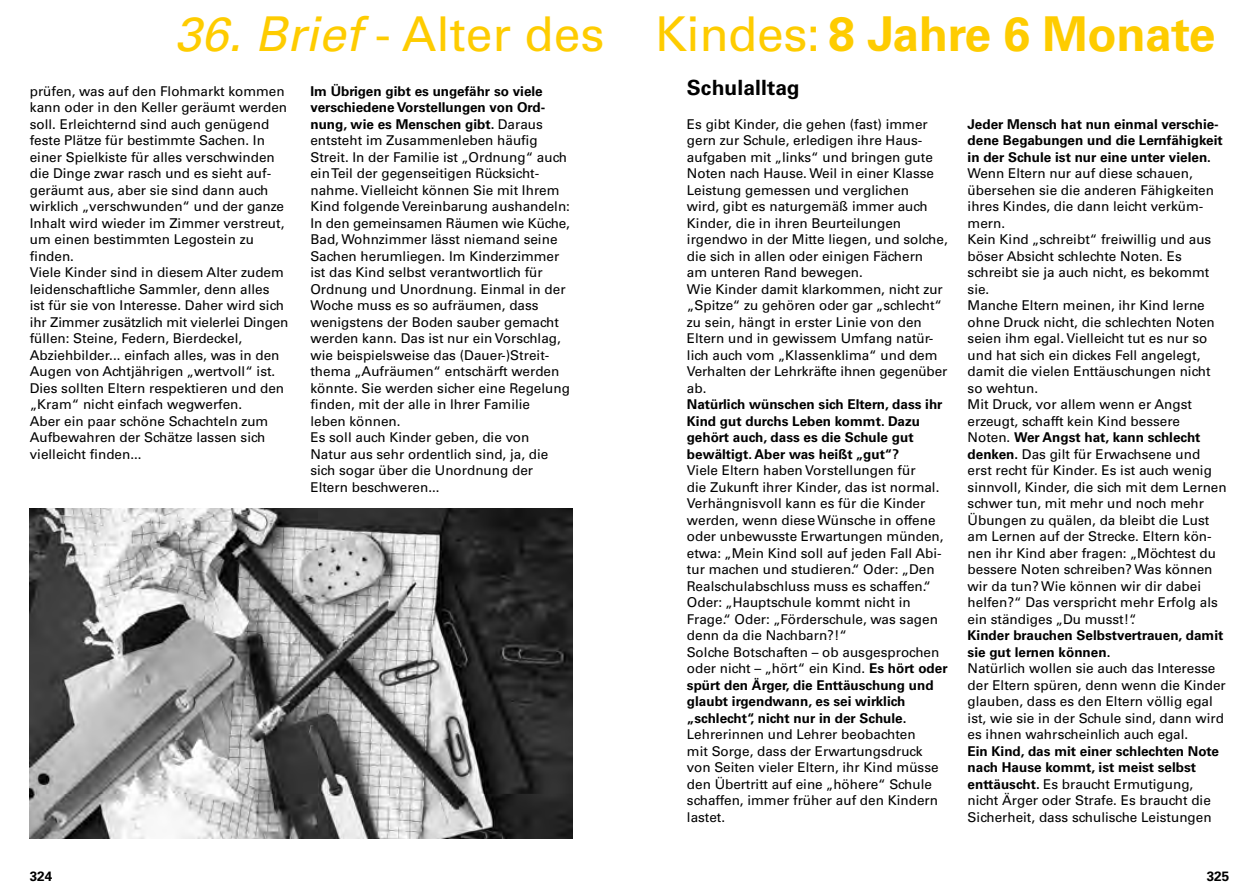
<style>
.page{position:relative;width:1259px;height:893px;background:#fff}
.page>*{position:absolute;margin:0;border:0;box-sizing:border-box;transform-origin:0 0}
.t1{font:48px "Univers";color:#fecc00}
.t2{font:700 21px "Univers";letter-spacing:.005em;color:#000}
.t3{font:13.5px/16.5px "Univers";color:#000}
.t4{font:700 13.5px "Univers";color:#000}
.s1{font-style:italic}
.s2{font-weight:700}
</style>
<div class="page">
<img style="left:30px;top:508px;width:542px;height:330px">
<h1 class="t1" style="left:175px;top:5px;width:1042px"><span class="s1">36. Brief</span> - Alter des Kindes: <span class="s2">8 Jahre 6 Monate</span></h1>
<p class="t3" style="left:30px;top:83px;width:260px">prüfen, was auf den Flohmarkt kommen kann oder in den Keller geräumt werden soll. Erleichternd sind auch genügend feste Plätze für bestimmte Sachen. In einer Spielkiste für alles verschwinden die Dinge zwar rasch und es sieht auf&shy;geräumt aus, aber sie sind dann auch wirklich „verschwunden“ und der ganze Inhalt wird wieder im Zimmer verstreut, um einen bestimmten Legostein zu finden.<br>Viele Kinder sind in diesem Alter zudem leidenschaftliche Sammler, denn alles<br>ist für sie von Interesse. Daher wird sich ihr Zimmer zusätzlich mit vielerlei Dingen füllen: Steine, Federn, Bierdeckel, Abziehbilder... einfach alles, was in den Augen von Achtjährigen „wertvoll“ ist.<br>Dies sollten Eltern respektieren und den „Kram“ nicht einfach wegwerfen.<br>Aber ein paar schöne Schachteln zum Aufbewahren der Schätze lassen sich vielleicht finden...</p>
<p class="t3" style="left:310px;top:83px;width:261px"><span class="s2">Im Übrigen gibt es ungefähr so viele verschiedene Vorstellungen von Ord&shy;nung, wie es Menschen gibt.</span> Daraus entsteht im Zusammenleben häufig Streit. In der Familie ist „Ordnung“ auch ein Teil der gegenseitigen Rücksicht&shy;nahme. Vielleicht können Sie mit Ihrem Kind folgende Vereinbarung aushandeln:<br>In den gemeinsamen Räumen wie Küche, Bad, Wohnzimmer lässt niemand seine Sachen herumliegen. Im Kinderzimmer ist das Kind selbst verantwortlich für Ordnung und Unordnung. Einmal in der Woche muss es so aufräumen, dass wenigstens der Boden sauber gemacht werden kann. Das ist nur ein Vorschlag, wie beispielsweise das (Dauer-)Streit&shy;thema „Aufräumen“ entschärft werden könnte. Sie werden sicher eine Regelung finden, mit der alle in Ihrer Familie<br>leben können.<br>Es soll auch Kinder geben, die von<br>Natur aus sehr ordentlich sind, ja, die sich sogar über die Unordnung der Eltern beschweren...</p>
<h3 class="t2" style="left:687px;top:75px;width:114px">Schulalltag</h3>
<p class="t3" style="left:687px;top:116px;width:262px">Es gibt Kinder, die gehen (fast) immer gern zur Schule, erledigen ihre Haus&shy;aufgaben mit „links“ und bringen gute Noten nach Hause. Weil in einer Klasse Leistung gemessen und verglichen<br>wird, gibt es naturgemäß immer auch Kinder, die in ihren Beurteilungen irgendwo in der Mitte liegen, und solche, die sich in allen oder einigen Fächern<br>am unteren Rand bewegen.<br>Wie Kinder damit klarkommen, nicht zur „Spitze“ zu gehören oder gar „schlecht“ zu sein, hängt in erster Linie von den Eltern und in gewissem Umfang natür&shy;lich auch vom „Klassenklima“ und dem Verhalten der Lehrkräfte ihnen gegenüber ab.<br><span class="s2">Natürlich wünschen sich Eltern, dass ihr Kind gut durchs Leben kommt. Dazu gehört auch, dass es die Schule gut bewältigt. Aber was heißt „gut“?<br></span>Viele Eltern haben Vorstellungen für<br>die Zukunft ihrer Kinder, das ist normal.<br>Verhängnisvoll kann es für die Kinder werden, wenn diese Wünsche in offene oder unbewusste Erwartungen münden, etwa: „Mein Kind soll auf jeden Fall Abi&shy;tur machen und studieren.“ Oder: „Den Realschulabschluss muss es schaffen.“ Oder: „Hauptschule kommt nicht in Frage.“ Oder: „Förderschule, was sagen denn da die Nachbarn?!“<br>Solche Botschaften – ob ausgesprochen oder nicht – „hört“ ein Kind. <span class="s2">Es hört oder spürt den Ärger, die Enttäuschung und glaubt irgendwann, es sei wirklich „schlecht“, nicht nur in der Schule.<br></span>Lehrerinnen und Lehrer beobachten<br>mit Sorge, dass der Erwartungsdruck von Seiten vieler Eltern, ihr Kind müsse den Übertritt auf eine „höhere“ Schule schaffen, immer früher auf den Kindern lastet.</p>
<p class="t3" style="left:967px;top:116px;width:261px"><span class="s2">Jeder Mensch hat nun einmal verschie&shy;dene Begabungen und die Lernfähigkeit in der Schule ist nur eine unter vielen.<br></span>Wenn Eltern nur auf diese schauen, übersehen sie die anderen Fähigkeiten ihres Kindes, die dann leicht verküm&shy;mern.<br>Kein Kind „schreibt“ freiwillig und aus böser Absicht schlechte Noten. Es schreibt sie ja auch nicht, es bekommt sie.<br>Manche Eltern meinen, ihr Kind lerne ohne Druck nicht, die schlechten Noten seien ihm egal. Vielleicht tut es nur so und hat sich ein dickes Fell angelegt, damit die vielen Enttäuschungen nicht so wehtun.<br>Mit Druck, vor allem wenn er Angst erzeugt, schafft kein Kind bessere<br>Noten. <span class="s2">Wer Angst hat, kann schlecht denken.</span> Das gilt für Erwachsene und erst recht für Kinder. Es ist auch wenig sinnvoll, Kinder, die sich mit dem Lernen schwer tun, mit mehr und noch mehr Übungen zu quälen, da bleibt die Lust am Lernen auf der Strecke. Eltern kön&shy;nen ihr Kind aber fragen: „Möchtest du bessere Noten schreiben? Was können wir da tun? Wie können wir dir dabei helfen?“ Das verspricht mehr Erfolg als ein ständiges „Du musst!“.<br><span class="s2">Kinder brauchen Selbstvertrauen, damit sie gut lernen können.<br></span>Natürlich wollen sie auch das Interesse der Eltern spüren, denn wenn die Kinder glauben, dass es den Eltern völlig egal ist, wie sie in der Schule sind, dann wird es ihnen wahrscheinlich auch egal.<br><span class="s2">Ein Kind, das mit einer schlechten Note nach Hause kommt, ist meist selbst enttäuscht.</span> Es braucht Ermutigung, nicht Ärger oder Strafe. Es braucht die Sicherheit, dass schulische Leistungen</p>
<p class="t4" style="left:30px;top:869px;width:24px">324</p>
<p class="t4" style="left:1206px;top:869px;width:24px">325</p>
</div>
